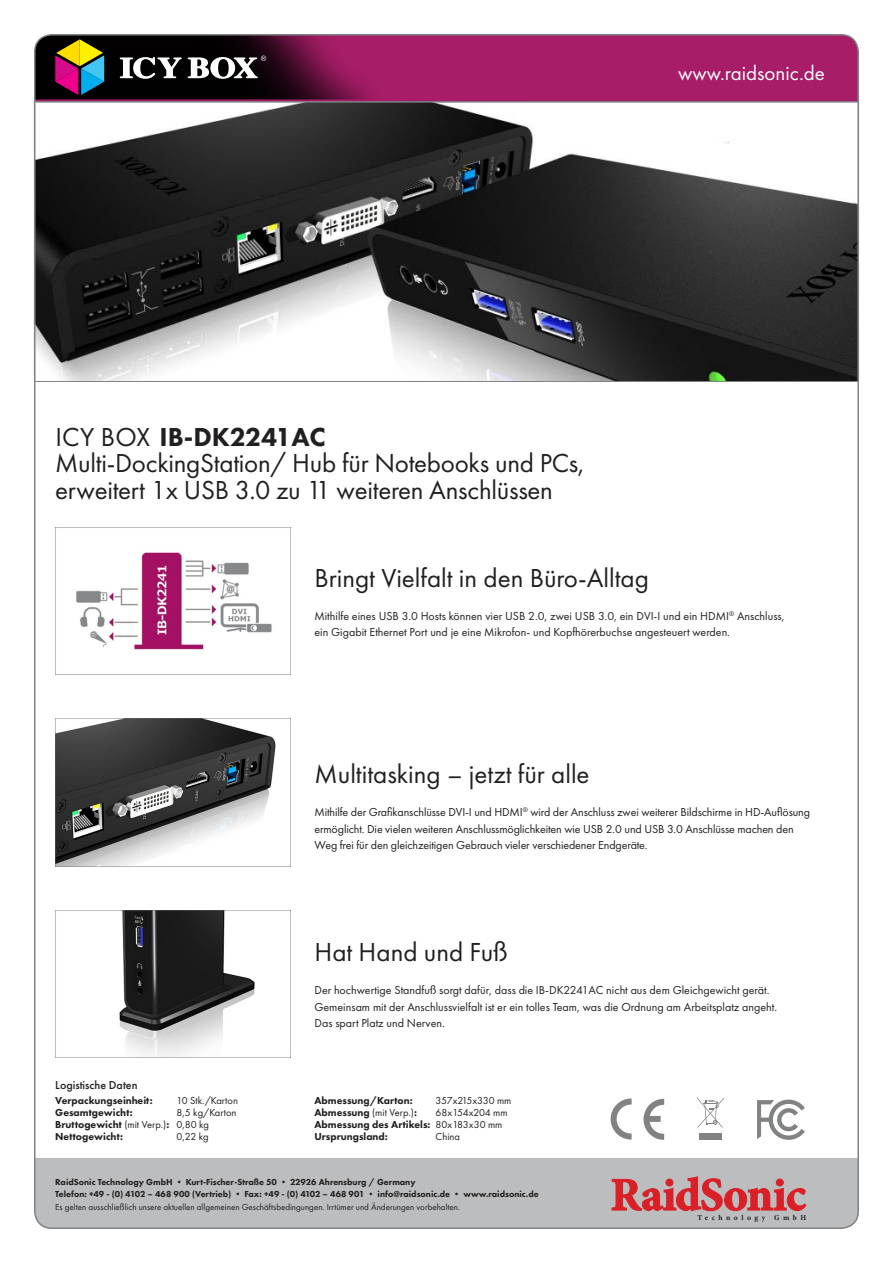
<style>
.page{position:relative;width:893px;height:1263px;background:#fff}
.page>*{position:absolute;margin:0;border:0;box-sizing:border-box;transform-origin:0 0}
.t1{font:27px/27px "Futura PT";letter-spacing:-.01em;color:#221f1f}
.t2{font:800 27px "Futura PT";color:#221f1f}
.t3{font:21px "Futura PT";color:#fff}
.t4{font:12px/16.5px "Futura PT";color:#221f1f}
.t5{font:500 12px "Futura PT";color:#221f1f}
.t6{font:800 10.5px/12px "Futura PT";color:#221f1f}
.t7{font:10.5px/12px "Futura PT";color:#221f1f}
.t8{font:800 9px/12px "Futura PT";color:#221f1f}
.t9{font:9px "Futura PT";color:#221f1f}
.t10{font:700 7.5px "Minion Pro";letter-spacing:.47em;color:#221f1f}
.s1{font-weight:400}
</style>
<div class="page">
<svg style="left:37px;top:102px;width:819px;height:280px"></svg>
<img style="left:55px;top:528px;width:236px;height:147px">
<img style="left:55px;top:719px;width:236px;height:147px">
<img style="left:55px;top:910px;width:236px;height:147px">
<svg style="left:757px;top:1099px;width:48px;height:41px"></svg>
<div style="left:699px;top:1134px;width:23px;height:6px;background:#808284"></div>
<svg style="left:697px;top:1097px;width:27px;height:31px"></svg>
<svg style="left:611px;top:1098px;width:21px;height:41px"></svg>
<svg style="left:643px;top:1099px;width:21px;height:41px"></svg>
<div style="left:35px;top:1159px;width:823px;height:69px;background:#bbbdbf"></div>
<svg style="left:612px;top:1176px;width:194px;height:35px"></svg>
<svg style="left:35px;top:35px;width:821px;height:67px;background:#811951"></svg>
<svg style="left:120px;top:56px;width:146px;height:23px"></svg>
<svg style="left:55px;top:39px;width:49px;height:56px;background:#735e53"></svg>
<h2 class="t3" style="left:678px;top:62px;width:148px">www.raidsonic.de</h2>
<h1 class="t2" style="left:55px;top:422px;width:272px"><span class="s1">ICY BOX</span> IB-DK2241AC</h1>
<h1 class="t1" style="left:55px;top:450px;width:531px">Multi-DockingStation/ Hub für Notebooks und PCs, erweitert 1x USB 3.0 zu 11 weiteren Anschlüssen</h1>
<h1 class="t1" style="left:314px;top:565px;width:336px">Bringt Vielfalt in den Büro-Alltag</h1>
<p class="t4" style="left:314px;top:608px;width:472px">Mithilfe eines USB 3.0 Hosts können vier USB 2.0, zwei USB 3.0, ein DVI-I und ein HDMI<sup>®</sup> Anschluss, ein Gigabit Ethernet Port und je eine Mikrofon- und Kopfhörerbuchse angesteuert werden.</p>
<h1 class="t1" style="left:314px;top:762px;width:277px">Multitasking – jetzt für alle</h1>
<p class="t4" style="left:314px;top:804px;width:497px">Mithilfe der Grafikanschlüsse DVI-I und HDMI<sup>®</sup> wird der Anschluss zwei weiterer Bildschirme in HD-Auflösung ermöglicht. Die vielen weiteren Anschlussmöglichkeiten wie USB 2.0 und USB 3.0 Anschlüsse machen den<br>Weg frei für den gleichzeitigen Gebrauch vieler verschiedener Endgeräte.</p>
<h1 class="t1" style="left:314px;top:939px;width:195px">Hat Hand und Fuß</h1>
<p class="t4" style="left:314px;top:982px;width:464px">Der hochwertige Standfuß sorgt dafür, dass die IB-DK2241AC nicht aus dem Gleichgewicht gerät.<br>Gemeinsam mit der Anschlussvielfalt ist er ein tolles Team, was die Ordnung am Arbeitsplatz angeht.<br>Das spart Platz und Nerven.</p>
<p class="t5" style="left:55px;top:1080px;width:84px">Logistische Daten</p>
<p class="t6" style="left:55px;top:1094px;width:115px">Verpackungseinheit:<br>Gesamtgewicht:<br>Bruttogewicht <span class="s1">(mit Verp.)</span>:<br>Nettogewicht:</p>
<p class="t7" style="left:176px;top:1095px;width:63px">10 Stk./Karton<br>8,5 kg/Karton<br>0,80 kg<br>0,22 kg</p>
<p class="t7" style="left:436px;top:1095px;width:77px">357x215x330 mm<br>68x154x204 mm<br>80x183x30 mm<br>China</p>
<p class="t6" style="left:314px;top:1094px;width:118px">Abmessung/Karton:<br>Abmessung <span class="s1">(mit Verp.)</span>:<br>Abmessung des Artikels:<br>Ursprungsland:</p>
<p class="t8" style="left:55px;top:1175px;width:485px">RaidSonic Technology GmbH • Kurt-Fischer-Straße 50 • 22926 Ahrensburg / Germany<br>Telefon: +49 - (0) 4102 – 468 900 (Vertrieb) • Fax: +49 - (0) 4102 – 468 901 • info@raidsonic.de • www.raidsonic.de</p>
<p class="t9" style="left:55px;top:1202px;width:406px">Es gelten ausschließlich unsere aktuellen allgemeinen Geschäftsbedingungen. Irrtümer und Änderungen vorbehalten.</p>
<p class="t10" style="left:697px;top:1214px;width:110px">Technology GmbH</p>
</div>
